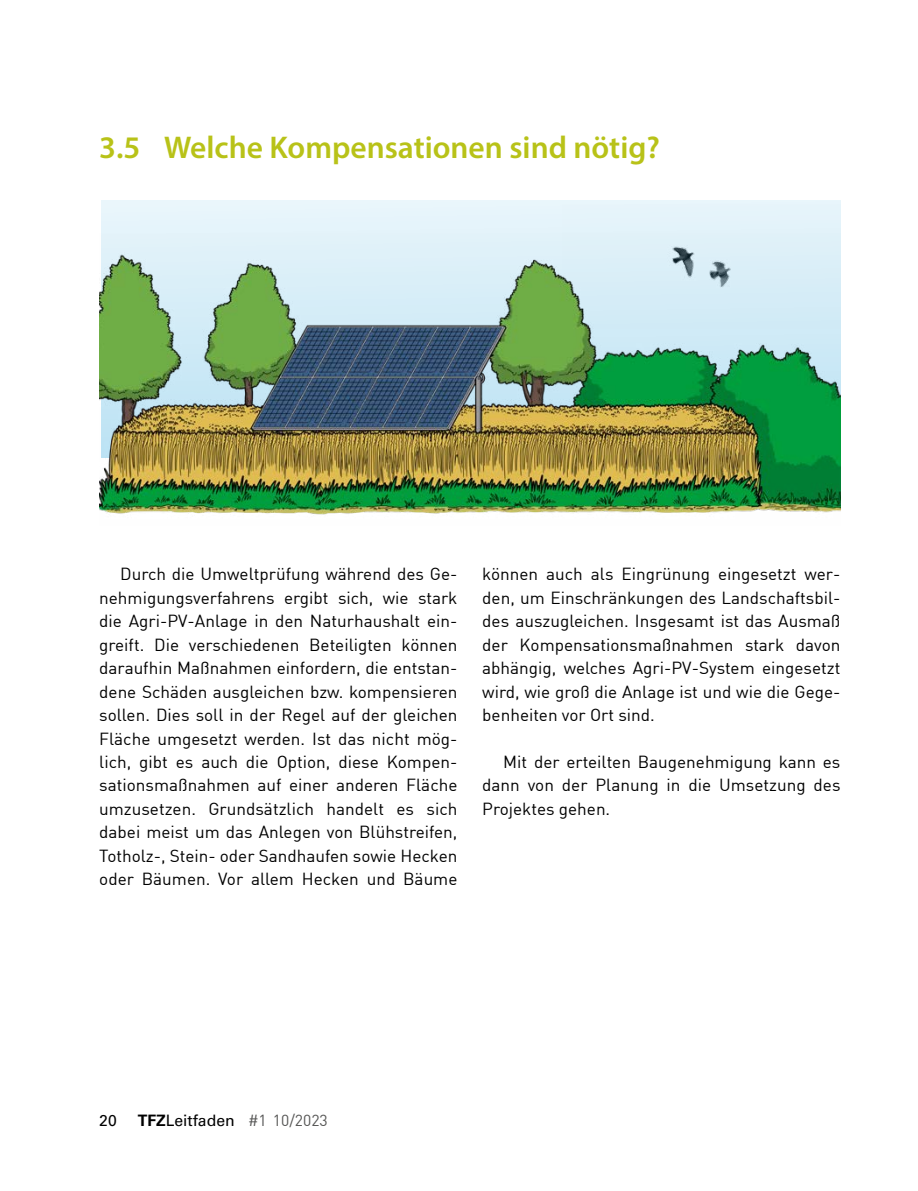
<style>
.page{position:relative;width:918px;height:1191px;background:#fff}
.page>*{position:absolute;margin:0;border:0;box-sizing:border-box;transform-origin:0 0}
.t1{font:600 31.5px "Myriad Pro";color:#b8c218}
.t2{font:17.15px/23.4px "DIN Regular";color:#000;text-align:justify}
.t3{font:15.75px "Univers LT Std";color:#000}
.s1{font-weight:700}
.s2{font-family:"DIN Regular";color:#575756}
</style>
<div class="page">
<div style="left:101px;top:200px;width:739px;height:257px;background:#e5f4fa"></div>
<img style="left:99px;top:245px;width:741px;height:270px">
<h1 class="t1" style="left:99px;top:128px;width:562px">3.5 Welche Kompensationen sind nötig?</h1>
<p class="t2" style="left:99px;top:562px;width:360px;text-indent:21px">Durch die Umweltprüfung während des Ge&shy;nehmigungsverfahrens ergibt sich, wie stark die Agri-PV-Anlage in den Naturhaushalt ein&shy;greift. Die verschiedenen Beteiligten können daraufhin Maßnahmen einfordern, die entstan&shy;dene Schäden ausgleichen bzw. kompensieren sollen. Dies soll in der Regel auf der gleichen Fläche umgesetzt werden. Ist das nicht mög&shy;lich, gibt es auch die Option, diese Kompen&shy;sationsmaßnahmen auf einer anderen Fläche umzusetzen. Grundsätzlich handelt es sich dabei meist um das Anlegen von Blühstreifen, Totholz-, Stein- oder Sandhaufen sowie Hecken oder Bäumen. Vor allem Hecken und Bäume</p>
<p class="t2" style="left:482px;top:562px;width:360px">können auch als Eingrünung eingesetzt wer&shy;den, um Einschränkungen des Landschaftsbil&shy;des auszugleichen. Insgesamt ist das Ausmaß der Kompensationsmaßnahmen stark davon abhängig, welches Agri-PV-System eingesetzt wird, wie groß die Anlage ist und wie die Gege&shy;benheiten vor Ort sind.</p>
<p class="t2" style="left:482px;top:749px;width:360px;text-indent:21px">Mit der erteilten Baugenehmigung kann es dann von der Planung in die Umsetzung des Projektes gehen.</p>
<p class="t3" style="left:99px;top:1111px;width:19px">20</p>
<p class="t3" style="left:138px;top:1111px;width:192px"><span class="s1">TFZ</span>Leitfaden <span class="s2">#1 10/2023</span></p>
</div>
